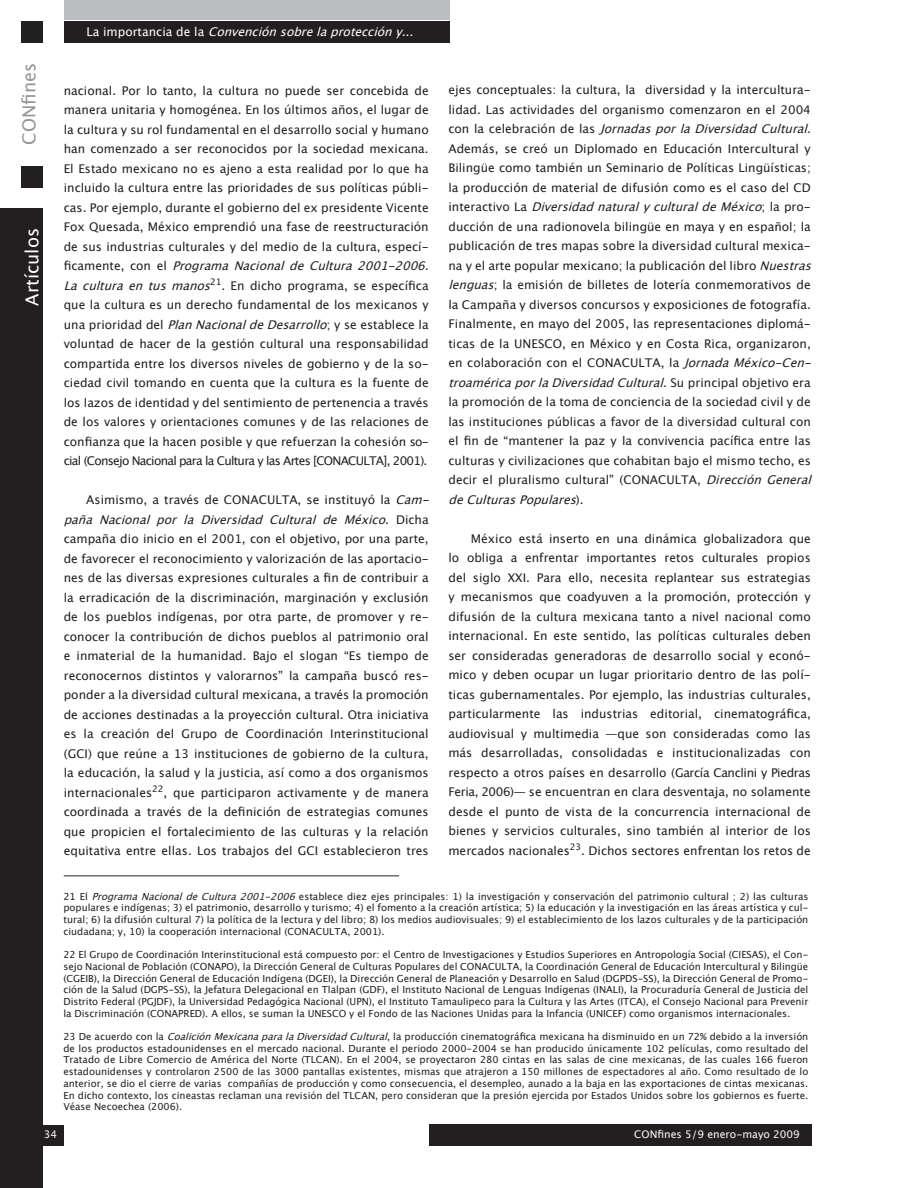
<style>
.page{position:relative;width:918px;height:1188px;background:#fff}
.page>*{position:absolute;margin:0;border:0;box-sizing:border-box;transform-origin:0 0}
.t1{font:18px "Lucida Grande";color:#fff}
.t2{font:18px "Lucida Grande";color:#939598}
.ARTICULO_Parrafo_nor{font:12px/19.5px "Lucida Grande";color:#231f20}
.t3{font:italic 12px "Lucida Grande";color:#fff}
.t4{font:10.5px "Lucida Grande";color:#fdfdfd}
.ARTICULO_Nota_pie_de{font:9.75px/11.7px "Lucida Grande";color:#231f20;text-align:justify}
.s1{font-style:normal}
.s2{font-style:italic}
</style>
<div class="page">
<div style="left:429px;top:1124px;width:383px;height:21px;background:#231f20"></div>
<div style="left:0;top:209px;width:43px;height:979px;background:#231f20"></div>
<div style="left:64px;top:21px;width:386px;height:21px;background:#231f20"></div>
<div style="left:64px;top:0;width:385px;height:19px;background:#bcbdc0"></div>
<div style="left:21px;top:21px;width:22px;height:21px;background:#231f20"></div>
<div style="left:21px;top:166px;width:22px;height:21px;background:#231f20"></div>
<div style="left:22px;top:1125px;width:42px;height:20px;background:#231f20"></div>
<hr style="left:64px;top:876px;width:335px;height:1px;background:#231f20">
<h1 class="t2" style="left:19px;top:145px;width:83px;rotate:-90deg">CONfines</h1>
<h1 class="t1" style="left:22px;top:306px;width:79px;rotate:-90deg">Artículos</h1>
<p class="t3" style="left:86px;top:25px;width:334px"><span class="s1">L a i m p o r t a n c i a d e l a</span> Convenciónsobrelaproteccióny...</p>
<p class="ARTICULO_Parrafo_nor" style="left:448px;top:81px;width:370px">ejes conceptuales: la cultura, la diversidad y la intercultura&shy;lidad. Las actividades del organismo comenzaron en el 2004 c o n l a c e l e b r a c i ó n d e l a s <span class="s2">JornadasporlaDiversidadCultural</span>.<br>Además, se creó un Diplomado en Educación Intercultural y Bilingüe como también un Seminario de Políticas Lingüísticas; la producción de material de difusión como es el caso del CD i n t e r a c t i v o L a <span class="s2">DiversidadnaturalyculturaldeMéxico</span>; l a p r o - ducción de una radionovela bilingüe en maya y en español; la publicación de tres mapas sobre la diversidad cultural mexica&shy;na y el arte popular mexicano; la publicación del libro <span class="s2">Nuestras lenguas</span>; la emisión de billetes de lotería conmemorativos de la Campaña y diversos concursos y exposiciones de fotografía.<br>Finalmente, en mayo del 2005, las representaciones diplomá&shy;ticas de la UNESCO, en México y en Costa Rica, organizaron, en colaboración con el CONACULTA, la <span class="s2">JornadaMéxico-Cen&shy;troaméricaporlaDiversidadCultural</span>. S u p r i n c i p a l o bj e t i v o e r a la promoción de la toma de conciencia de la sociedad civil y de las instituciones públicas a favor de la diversidad cultural con el fin de “mantener la paz y la convivencia pacífica entre las culturas y civilizaciones que cohabitan bajo el mismo techo, es decir el pluralismo cultural” (CONACULTA, <span class="s2">DirecciónGeneral deCulturasPopulares</span>) .</p>
<p class="ARTICULO_Parrafo_nor" style="left:448px;top:529px;width:364px;text-align:justify;text-indent:23px">México está inserto en una dinámica globalizadora que lo obliga a enfrentar importantes retos culturales propios del siglo XXI. Para ello, necesita replantear sus estrategias y mecanismos que coadyuven a la promoción, protección y difusión de la cultura mexicana tanto a nivel nacional como internacional. En este sentido, las políticas culturales deben ser consideradas generadoras de desarrollo social y econó&shy;mico y deben ocupar un lugar prioritario dentro de las polí&shy;ticas gubernamentales. Por ejemplo, las industrias culturales, particularmente las industrias editorial, cinematográfica, audiovisual y multimedia —que son consideradas como las más desarrolladas, consolidadas e institucionalizadas con respecto a otros países en desarrollo (García Canclini y Piedras Feria, 2006)— se encuentran en clara desventaja, no solamente desde el punto de vista de la concurrencia internacional de bienes y servicios culturales, sino también al interior de los mercados nacionales<sup>23</sup>. Dichos sectores enfrentan los retos de</p>
<p class="ARTICULO_Nota_pie_de" style="left:63px;top:890px;width:746px">21 El <span class="s2">ProgramaNacionaldeCultura2001-2006</span>establece diez ejes principales: 1) la investigación y conservación del patrimonio cultural ; 2) las culturas populares e indígenas; 3) el patrimonio, desarrollo y turismo; 4) el fomento a la creación artística; 5) la educación y la investigación en las áreas artística y cul&shy;tural; 6) la difusión cultural 7) la política de la lectura y del libro; 8) los medios audiovisuales; 9) el establecimiento de los lazos culturales y de la participación ciudadana; y, 10) la cooperación internacional (CONACULTA, 2001).</p>
<p class="ARTICULO_Nota_pie_de" style="left:63px;top:949px;width:746px">22 El Grupo de Coordinación Interinstitucional está compuesto por: el Centro de Investigaciones y Estudios Superiores en Antropología Social (CIESAS), el Con&shy;sejo Nacional de Población (CONAPO), la Dirección General de Culturas Populares del CONACULTA, la Coordinación General de Educación Intercultural y Bilingüe (CGEIB), la Dirección General de Educación Indígena (DGEI), la Dirección General de Planeación y Desarrollo en Salud (DGPDS-SS), la Dirección General de Promo&shy;ción de la Salud (DGPS-SS), la Jefatura Delegacional en Tlalpan (GDF), el Instituto Nacional de Lenguas Indígenas (INALI), la Procuraduría General de Justicia del Distrito Federal (PGJDF), la Universidad Pedagógica Nacional (UPN), el Instituto Tamaulipeco para la Cultura y las Artes (ITCA), el Consejo Nacional para Prevenir la Discriminación (CONAPRED). A ellos, se suman la UNESCO y el Fondo de las Naciones Unidas para la Infancia (UNICEF) como organismos internacionales.</p>
<p class="ARTICULO_Nota_pie_de" style="left:63px;top:1031px;width:746px">23 De acuerdo con la <span class="s2">CoaliciónMexicanaparalaDiversidadCultural</span>, la producción cinematográfica mexicana ha disminuido en un 72% debido a la inversión de los productos estadounidenses en el mercado nacional. Durante el periodo 2000-2004 se han producido únicamente 102 películas, como resultado del Tratado de Libre Comercio de América del Norte (TLCAN). En el 2004, se proyectaron 280 cintas en las salas de cine mexicanas, de las cuales 166 fueron estadounidenses y controlaron 2500 de las 3000 pantallas existentes, mismas que atrajeron a 150 millones de espectadores al año. Como resultado de lo anterior, se dio el cierre de varias compañías de producción y como consecuencia, el desempleo, aunado a la baja en las exportaciones de cintas mexicanas.<br>En dicho contexto, los cineastas reclaman una revisión del TLCAN, pero consideran que la presión ejercida por Estados Unidos sobre los gobiernos es fuerte.<br>Véase Necoechea (2006).</p>
<p class="ARTICULO_Parrafo_nor" style="left:64px;top:81px;width:373px">nacional. Por lo tanto, la cultura no puede ser concebida de manera unitaria y homogénea. En los últimos años, el lugar de la cultura y su rol fundamental en el desarrollo social y humano han comenzado a ser reconocidos por la sociedad mexicana.<br>El Estado mexicano no es ajeno a esta realidad por lo que ha incluido la cultura entre las prioridades de sus políticas públi&shy;cas. Por ejemplo, durante el gobierno del ex presidente Vicente Fox Quesada, México emprendió una fase de reestructuración de sus industrias culturales y del medio de la cultura, especí&shy;fi c a m e n t e , c o n e l <span class="s2">ProgramaNacionaldeCultura2001-2006.<br>Laculturaentusmanos</span><sup>21</sup>. En dicho programa, se específica que la cultura es un derecho fundamental de los mexicanos y una prioridad del <span class="s2">PlanNacionaldeDesarrollo</span>; y se establece la voluntad de hacer de la gestión cultural una responsabilidad compartida entre los diversos niveles de gobierno y de la so&shy;ciedad civil tomando en cuenta que la cultura es la fuente de los lazos de identidad y del sentimiento de pertenencia a través de los valores y orientaciones comunes y de las relaciones de confianza que la hacen posible y que refuerzan la cohesión so&shy;cial (Consejo Nacional para la Cultura y las Artes [CONACULTA], 2001).</p>
<p class="ARTICULO_Parrafo_nor" style="left:64px;top:490px;width:373px;text-indent:23px">Asimismo, a través de CONACULTA, se instituyó la <span class="s2">Cam&shy;paña Nacional por la Diversidad Cultural de México</span>. D i c h a campaña dio inicio en el 2001, con el objetivo, por una parte, de favorecer el reconocimiento y valorización de las aportacio&shy;nes de las diversas expresiones culturales a fin de contribuir a la erradicación de la discriminación, marginación y exclusión de los pueblos indígenas, por otra parte, de promover y re&shy;conocer la contribución de dichos pueblos al patrimonio oral e inmaterial de la humanidad. Bajo el slogan “Es tiempo de reconocernos distintos y valorarnos” la campaña buscó res&shy;ponder a la diversidad cultural mexicana, a través la promoción de acciones destinadas a la proyección cultural. Otra iniciativa es la creación del Grupo de Coordinación Interinstitucional (GCI) que reúne a 13 instituciones de gobierno de la cultura, la educación, la salud y la justicia, así como a dos organismos internacionales<sup>22</sup>, que participaron activamente y de manera coordinada a través de la definición de estrategias comunes que propicien el fortalecimiento de las culturas y la relación equitativa entre ellas. Los trabajos del GCI establecieron tres</p>
<p class="t4" style="left:44px;top:1128px;width:15px">34</p>
<p class="t4" style="left:634px;top:1129px;width:167px">CONfines 5/9 enero-mayo 2009</p>
</div>
